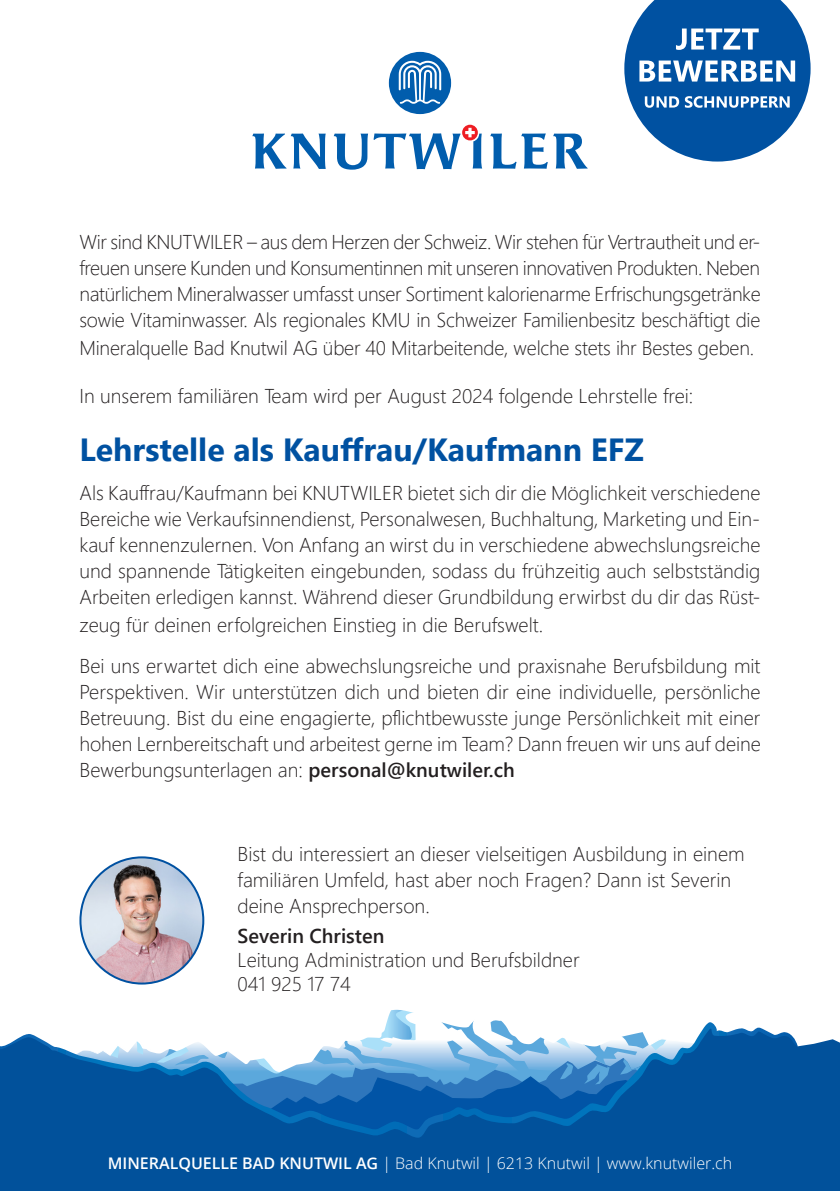
<style>
.page{position:relative;width:840px;height:1191px;background:#fff}
.page>*{position:absolute;margin:0;border:0;box-sizing:border-box;transform-origin:0 0}
.t1{font:700 32px "Segoe UI";color:#0051a1}
.t2{font:300 20px/26px "Segoe UI";color:#231f20;text-align:justify}
.t3{font:600 20px "Segoe UI";color:#231f20}
.t4{font:300 16px "Open Sans";color:#fff}
.s1{font-weight:600}
</style>
<div class="page">
<div style="left:0;top:1027px;width:839px;height:164px;background:#01519b"></div>
<svg style="left:387px;top:1009px;width:116px;height:13px"></svg>
<svg style="left:0;top:1022px;width:756px;height:116px"></svg>
<svg style="left:252px;top:134px;width:73px;height:35px"></svg>
<svg style="left:490px;top:133px;width:57px;height:36px"></svg>
<svg style="left:553px;top:133px;width:34px;height:36px"></svg>
<svg style="left:462px;top:125px;width:15px;height:15px"></svg>
<svg style="left:333px;top:128px;width:149px;height:42px"></svg>
<div style="left:388px;top:52px;width:63px;height:62px;background:#015dad;border-radius:50%"></div>
<svg style="left:398px;top:61px;width:43px;height:43px"></svg>
<img style="left:82px;top:857px;width:121px;height:126px">
<svg style="left:624px;top:0;width:186px;height:162px"></svg>
<p class="t2" style="left:79px;top:227px;width:682px">Wir sind KNUTWILER – aus dem Herzen der Schweiz. Wir stehen für Vertrautheit und er&shy;freuen unsere Kunden und Konsumentinnen mit unseren innovativen Produkten. Neben natürlichem Mineralwasser umfasst unser Sortiment kalorienarme Erfrischungsgetränke sowie Vitaminwasser. Als regionales KMU in Schweizer Familienbesitz beschäftigt die</p>
<p class="t2" style="left:79px;top:333px;width:676px">Mineralquelle Bad Knutwil AG über 40 Mitarbeitende, welche stets ihr Bestes geben.</p>
<p class="t2" style="left:79px;top:381px;width:615px">In unserem familiären Team wird per August 2024 folgende Lehrstelle frei:</p>
<h1 class="t1" style="left:79px;top:419px;width:565px">Lehrstelle als Kauffrau/Kaufmann EFZ</h1>
<p class="t2" style="left:79px;top:478px;width:682px">Als Kauffrau/Kaufmann bei KNUTWILER bietet sich dir die Möglichkeit verschiedene Bereiche wie Verkaufsinnendienst, Personalwesen, Buchhaltung, Marketing und Ein&shy;kauf kennenzulernen. Von Anfang an wirst du in verschiedene abwechslungsreiche und spannende Tätigkeiten eingebunden, sodass du frühzeitig auch selbstständig Arbeiten erledigen kannst. Während dieser Grundbildung erwirbst du dir das Rüst-</p>
<p class="t2" style="left:79px;top:603px;width:682px;line-height:40.6px">zeug für deinen erfolgreichen Einstieg in die Berufswelt.<br>Bei uns erwartet dich eine abwechslungsreiche und praxisnahe Berufsbildung mit</p>
<p class="t2" style="left:79px;top:677px;width:682px">Perspektiven. Wir unterstützen dich und bieten dir eine individuelle, persönliche Betreuung. Bist du eine engagierte, pflichtbewusste junge Persönlichkeit mit einer hohen Lernbereitschaft und arbeitest gerne im Team? Dann freuen wir uns auf deine Bewerbungsunterlagen an: <span class="s1">personal@knutwiler.ch</span></p>
<p class="t2" style="left:237px;top:839px;width:508px;text-align:left">Bist du interessiert an dieser vielseitigen Ausbildung in einem familiären Umfeld, hast aber noch Fragen? Dann ist Severin deine Ansprechperson.</p>
<p class="t3" style="left:237px;top:917px;width:148px">Severin Christen</p>
<p class="t2" style="left:237px;top:946px;width:343px;line-height:24px">Leitung Administration und Berufsbildner<br>041 925 17 74</p>
<p class="t4" style="left:108px;top:1152px;width:625px"><span class="s1">MINERALQUELLE BAD KNUTWIL AG</span> | Bad Knutwil | 6213 Knutwil | www.knutwiler.ch</p>
</div>
